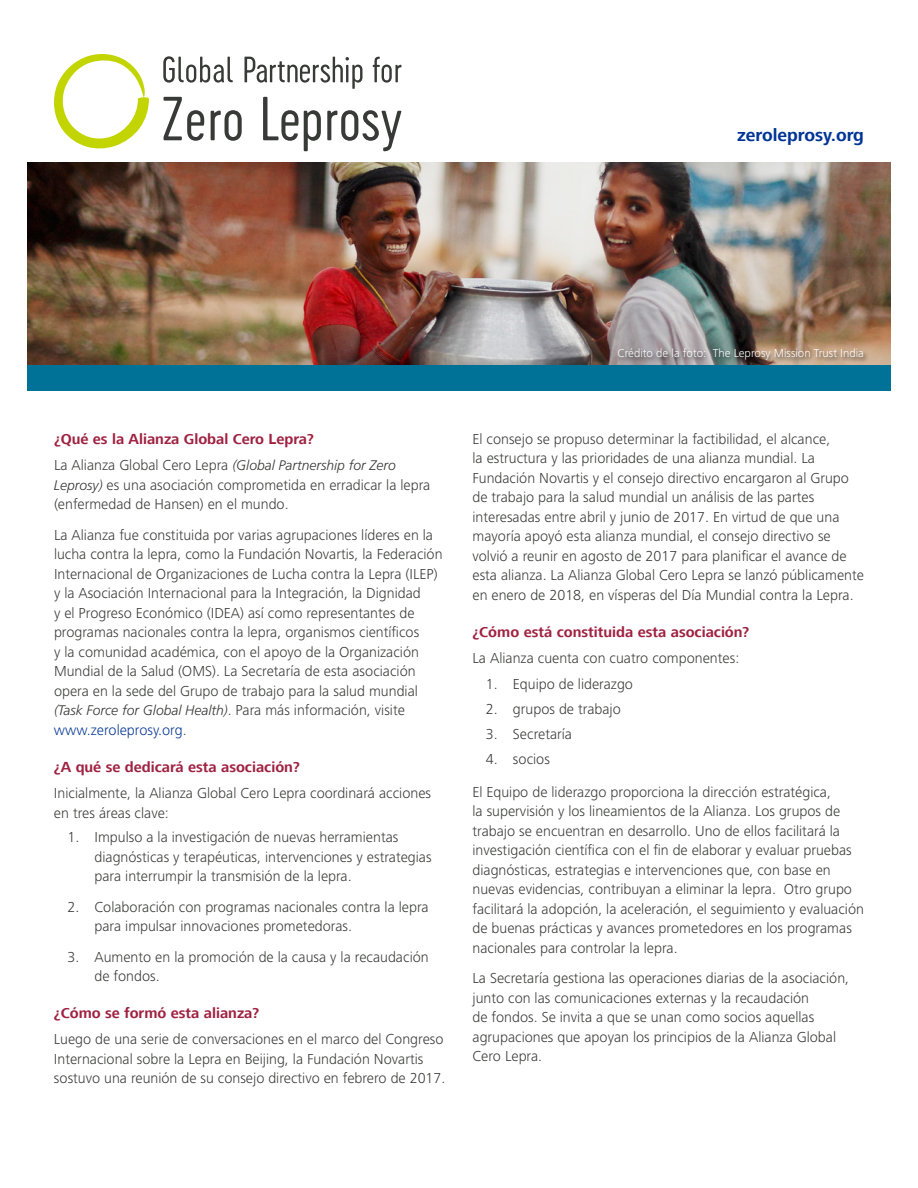
<style>
.page{position:relative;width:918px;height:1188px;background:#fff}
.page>*{position:absolute;margin:0;border:0;box-sizing:border-box;transform-origin:0 0}
.t1{font:700 18px "Frutiger Next LT";color:#003595}
.t2{font:300 15px/19.5px "Frutiger Next LT";color:#373a36}
.t3{font:700 15px "Frutiger Next LT";color:#9f2241}
.t4{font:300 15px "Frutiger Next LT";color:#003595}
.t5{font:italic 300 13.8px "Frutiger LT Std";color:#373a36}
.t6{font:300 12px "Frutiger Next LT";color:#fff}
.s1{font-family:"Frutiger Next LT";font-style:normal;font-size:15px}
.s2{font-family:"Frutiger LT Std";font-style:italic;font-size:13.8px}
.s3{color:#373a36}
</style>
<div class="page">
<div style="left:27px;top:364px;width:864px;height:28px;background:#007297"></div>
<img style="left:27px;top:162px;width:864px;height:203px">
<svg style="left:54px;top:54px;width:95px;height:95px"></svg>
<svg style="left:163px;top:56px;width:70px;height:27px"></svg>
<svg style="left:245px;top:57px;width:117px;height:32px"></svg>
<svg style="left:373px;top:57px;width:28px;height:26px"></svg>
<svg style="left:164px;top:97px;width:40px;height:44px"></svg>
<svg style="left:211px;top:110px;width:31px;height:31px"></svg>
<svg style="left:263px;top:97px;width:58px;height:54px"></svg>
<svg style="left:327px;top:110px;width:74px;height:41px"></svg>
<div style="left:616px;top:346px;width:253px;height:20px;background:#000;opacity:.75"></div>
<p class="t1" style="left:737px;top:125px;width:128px">zeroleprosy.org</p>
<p class="t6" style="left:618px;top:347px;width:248px">Crédito de la foto: The Leprosy Mission Trust India</p>
<p class="t3" style="left:54px;top:431px;width:261px">¿Qué es la Alianza Global Cero Lepra?</p>
<p class="t5" style="left:54px;top:458px;width:343px"><span class="s1">La Alianza Global Cero Lepra</span> (Global Partnership for Zero</p>
<p class="t2" style="left:54px;top:475px;width:378px"><span class="s2">Leprosy)</span> es una asociación comprometida en erradicar la lepra (enfermedad de Hansen) en el mundo.</p>
<p class="t2" style="left:54px;top:525px;width:390px">La Alianza fue constituida por varias agrupaciones líderes en la lucha contra la lepra, como la Fundación Novartis, la Federación Internacional de Organizaciones de Lucha contra la Lepra (ILEP) y la Asociación Internacional para la Integración, la Dignidad<br>y el Progreso Económico (IDEA) así como representantes de programas nacionales contra la lepra, organismos científicos<br>y la comunidad académica, con el apoyo de la Organización Mundial de la Salud (OMS). La Secretaría de esta asociación opera en la sede del Grupo de trabajo para la salud mundial</p>
<p class="t5" style="left:54px;top:702px;width:352px">(Task Force for Global Health)<span class="s1">. Para más información, visite</span></p>
<p class="t4" style="left:54px;top:721px;width:134px">www.zeroleprosy.org<span class="s3">.</span></p>
<p class="t3" style="left:54px;top:759px;width:247px">¿A qué se dedicará esta asociación?</p>
<p class="t2" style="left:54px;top:783px;width:379px">Inicialmente, la Alianza Global Cero Lepra coordinará acciones en tres áreas clave:</p>
<p class="t2" style="left:94px;top:828px;width:339px;text-indent:-27px">1. Impulso a la investigación de nuevas herramientas diagnósticas y terapéuticas, intervenciones y estrategias para interrumpir la transmisión de la lepra.</p>
<p class="t2" style="left:94px;top:897px;width:336px;text-indent:-27px">2. Colaboración con programas nacionales contra la lepra para impulsar innovaciones prometedoras.</p>
<p class="t2" style="left:94px;top:947px;width:336px;text-indent:-27px">3. Aumento en la promoción de la causa y la recaudación de fondos.</p>
<p class="t3" style="left:54px;top:1005px;width:207px">¿Cómo se formó esta alianza?</p>
<p class="t2" style="left:54px;top:1030px;width:393px">Luego de una serie de conversaciones en el marco del Congreso<br>Internacional sobre la Lepra en Beijing, la Fundación Novartis sostuvo una reunión de su consejo directivo en febrero de 2017.</p>
<p class="t2" style="left:472px;top:429px;width:393px">El consejo se propuso determinar la factibilidad, el alcance,<br>la estructura y las prioridades de una alianza mundial. La Fundación Novartis y el consejo directivo encargaron al Grupo de trabajo para la salud mundial un análisis de las partes interesadas entre abril y junio de 2017. En virtud de que una mayoría apoyó esta alianza mundial, el consejo directivo se volvió a reunir en agosto de 2017 para planificar el avance de esta alianza. La Alianza Global Cero Lepra se lanzó públicamente en enero de 2018, en vísperas del Día Mundial contra la Lepra.</p>
<p class="t3" style="left:472px;top:624px;width:278px">¿Cómo está constituida esta asociación?</p>
<p class="t2" style="left:472px;top:648px;width:268px">La Alianza cuenta con cuatro componentes:</p>
<p class="t2" style="left:486px;top:675px;width:149px">1. Equipo de liderazgo</p>
<p class="t2" style="left:486px;top:699px;width:136px">2. grupos de trabajo</p>
<p class="t2" style="left:486px;top:724px;width:88px">3. Secretaría</p>
<p class="t2" style="left:486px;top:749px;width:65px">4. socios</p>
<p class="t2" style="left:472px;top:782px;width:393px">El Equipo de liderazgo proporciona la dirección estratégica,<br>la supervisión y los lineamientos de la Alianza. Los grupos de trabajo se encuentran en desarrollo. Uno de ellos facilitará la investigación científica con el fin de elaborar y evaluar pruebas diagnósticas, estrategias e intervenciones que, con base en nuevas evidencias, contribuyan a eliminar la lepra. Otro grupo facilitará la adopción, la aceleración, el seguimiento y evaluación de buenas prácticas y avances prometedores en los programas nacionales para controlar la lepra.</p>
<p class="t2" style="left:472px;top:969px;width:378px">La Secretaría gestiona las operaciones diarias de la asociación, junto con las comunicaciones externas y la recaudación<br>de fondos. Se invita a que se unan como socios aquellas agrupaciones que apoyan los principios de la Alianza Global Cero Lepra.</p>
</div>
